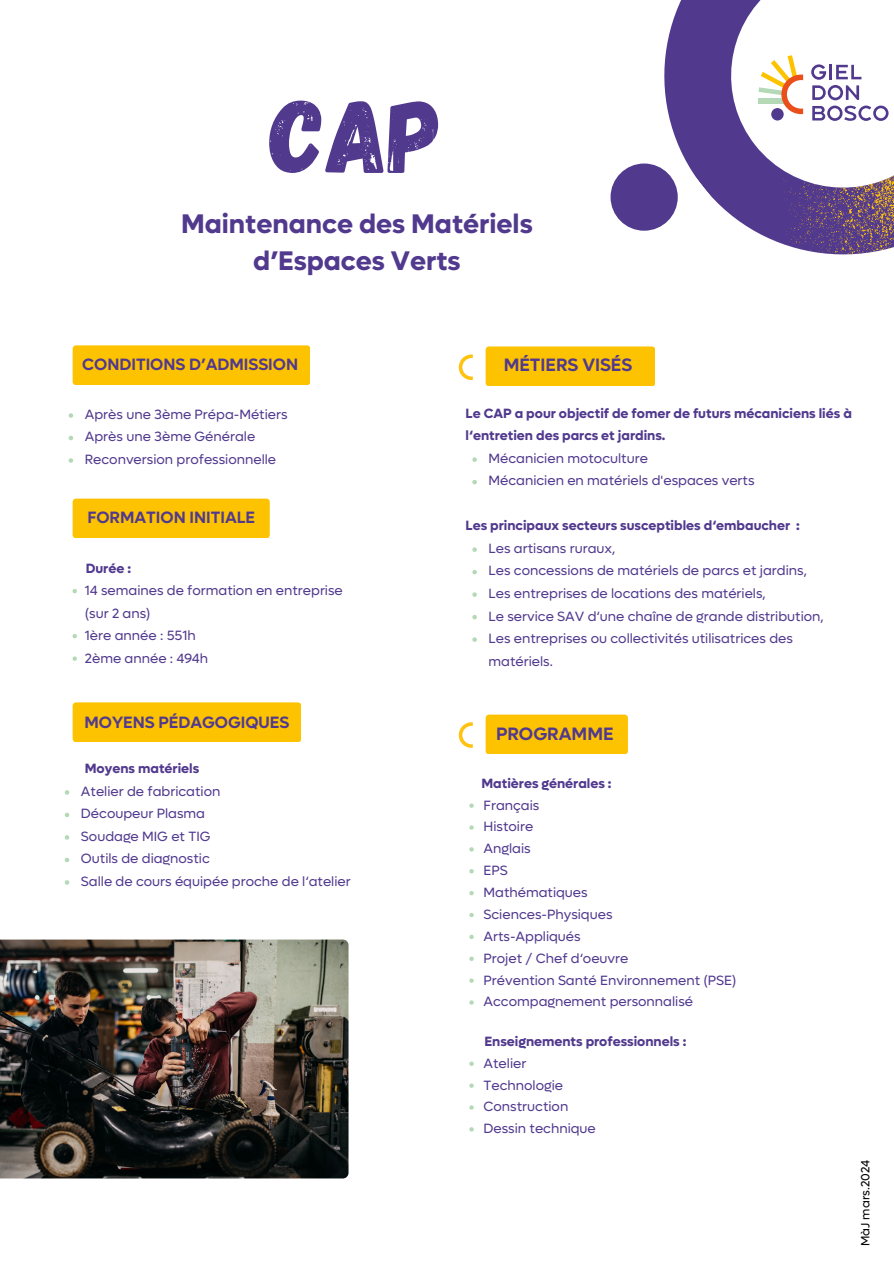
<style>
.page{position:relative;width:894px;height:1264px;background:#fff}
.page>*{position:absolute;margin:0;border:0;box-sizing:border-box;transform-origin:0 0}
.t1{font:103.5px "Gagalin";color:#51398e}
.t2{font:700 27px/37.2px "Lufga";color:#51398e;text-align:center}
.t3{font:600 18px "Lufga";color:#51398e}
.t4{font:600 16.5px "Lufga";color:#51398e}
.t5{font:13.5px/22.5px "Lufga";color:#51398e}
.t6{font:700 13.5px/22.5px "Lufga";color:#51398e}
.t7{font:12px "Lufga";color:#000}
</style>
<div class="page">
<svg style="left:458px;top:354px;width:14px;height:26px"></svg>
<svg style="left:472px;top:457px;width:4px;height:5px"></svg>
<svg style="left:472px;top:480px;width:4px;height:4px"></svg>
<svg style="left:472px;top:547px;width:4px;height:5px"></svg>
<svg style="left:472px;top:570px;width:4px;height:4px"></svg>
<svg style="left:472px;top:592px;width:4px;height:5px"></svg>
<svg style="left:472px;top:615px;width:4px;height:4px"></svg>
<svg style="left:472px;top:637px;width:4px;height:5px"></svg>
<div style="left:485px;top:346px;width:170px;height:40px;background:#fdc300;border-radius:3px"></div>
<div style="left:485px;top:714px;width:142px;height:40px;background:#fdc300;border-radius:3px"></div>
<svg style="left:458px;top:722px;width:14px;height:26px"></svg>
<svg style="left:610px;top:0;width:151px;height:232px;fill:#51398e"></svg>
<svg style="left:756px;top:55px;width:137px;height:200px"></svg>
<div style="left:73px;top:345px;width:237px;height:40px;background:#fdc300;border-radius:3px"></div>
<div style="left:73px;top:702px;width:228px;height:40px;background:#fdc300;border-radius:3px"></div>
<svg style="left:469px;top:803px;width:4px;height:4px"></svg>
<svg style="left:469px;top:825px;width:4px;height:4px"></svg>
<svg style="left:469px;top:847px;width:4px;height:4px"></svg>
<svg style="left:469px;top:869px;width:4px;height:4px"></svg>
<svg style="left:469px;top:891px;width:4px;height:4px"></svg>
<svg style="left:469px;top:913px;width:4px;height:4px"></svg>
<svg style="left:469px;top:934px;width:4px;height:5px"></svg>
<svg style="left:469px;top:956px;width:4px;height:5px"></svg>
<svg style="left:469px;top:978px;width:4px;height:4px"></svg>
<svg style="left:469px;top:1000px;width:4px;height:4px"></svg>
<svg style="left:469px;top:1061px;width:4px;height:4px"></svg>
<svg style="left:469px;top:1083px;width:4px;height:4px"></svg>
<svg style="left:469px;top:1105px;width:4px;height:4px"></svg>
<svg style="left:469px;top:1127px;width:4px;height:4px"></svg>
<div style="left:73px;top:498px;width:197px;height:40px;background:#fdc300;border-radius:3px"></div>
<svg style="left:69px;top:413px;width:4px;height:5px"></svg>
<svg style="left:69px;top:436px;width:4px;height:4px"></svg>
<svg style="left:69px;top:458px;width:4px;height:5px"></svg>
<svg style="left:65px;top:790px;width:4px;height:4px"></svg>
<svg style="left:65px;top:812px;width:4px;height:5px"></svg>
<svg style="left:65px;top:835px;width:4px;height:4px"></svg>
<svg style="left:65px;top:857px;width:4px;height:5px"></svg>
<svg style="left:65px;top:880px;width:4px;height:4px"></svg>
<svg style="left:72px;top:589px;width:5px;height:4px"></svg>
<svg style="left:72px;top:634px;width:5px;height:4px"></svg>
<svg style="left:72px;top:656px;width:5px;height:4px"></svg>
<img style="left:0;top:939px;width:348px;height:239px">
<h4 class="t1" style="left:270px;top:69px;width:175px">CAP</h4>
<h4 class="t2" style="left:181px;top:206px;width:353px">Maintenance des Matériels d’Espaces Verts</h4>
<p class="t4" style="left:82px;top:354px;width:217px">CONDITIONS D’ADMISSION</p>
<p class="t3" style="left:503px;top:353px;width:130px">MÉTIERS VISÉS</p>
<p class="t5" style="left:85px;top:403px;width:204px">Après une 3ème Prépa-Métiers</p>
<p class="t5" style="left:85px;top:426px;width:172px">Après une 3ème Générale</p>
<p class="t5" style="left:85px;top:448px;width:193px">Reconversion professionnelle</p>
<p class="t4" style="left:87px;top:507px;width:169px">FORMATION INITIALE</p>
<h4 class="t6" style="left:86px;top:557px;width:47px">Durée :</h4>
<p class="t5" style="left:85px;top:579px;width:259px">14 semaines de formation en entreprise (sur 2 ans)</p>
<p class="t5" style="left:85px;top:624px;width:112px">1ère année : 551h</p>
<p class="t5" style="left:85px;top:647px;width:125px">2ème année : 494h</p>
<h1 class="t6" style="left:465px;top:402px;width:387px">Le CAP a pour objectif de fomer de futurs mécaniciens liés à l‘entretien des parcs et jardins.</h1>
<h2 class="t5" style="left:488px;top:447px;width:161px">Mécanicien motoculture</h2>
<p class="t5" style="left:488px;top:470px;width:267px">Mécanicien en matériels d'espaces verts</p>
<h3 class="t6" style="left:465px;top:515px;width:335px">Les principaux secteurs susceptibles d‘embaucher :</h3>
<h3 class="t5" style="left:488px;top:537px;width:128px">Les artisans ruraux,</h3>
<p class="t5" style="left:488px;top:560px;width:320px">Les concessions de matériels de parcs et jardins,</p>
<p class="t5" style="left:488px;top:582px;width:279px">Les entreprises de locations des matériels,</p>
<p class="t5" style="left:488px;top:605px;width:336px">Le service SAV d‘une chaîne de grande distribution,</p>
<h3 class="t5" style="left:488px;top:627px;width:306px">Les entreprises ou collectivités utilisatrices des matériels.</h3>
<h4 class="t4" style="left:84px;top:712px;width:206px">MOYENS PÉDAGOGIQUES</h4>
<p class="t6" style="left:85px;top:757px;width:116px">Moyens matériels</p>
<p class="t5" style="left:81px;top:780px;width:141px">Atelier de fabrication</p>
<p class="t5" style="left:81px;top:802px;width:126px">Découpeur Plasma</p>
<p class="t5" style="left:81px;top:825px;width:131px">Soudage MIG et TIG</p>
<p class="t5" style="left:81px;top:847px;width:130px">Outils de diagnostic</p>
<p class="t5" style="left:81px;top:870px;width:271px">Salle de cours équipée proche de l‘atelier</p>
<p class="t3" style="left:496px;top:722px;width:119px">PROGRAMME</p>
<p class="t6" style="left:481px;top:772px;width:132px">Matières générales :</p>
<p class="t5" style="left:483px;top:794px;width:57px">Français</p>
<h4 class="t5" style="left:483px;top:816px;width:51px">Histoire</h4>
<p class="t5" style="left:483px;top:837px;width:49px">Anglais</p>
<p class="t5" style="left:483px;top:859px;width:26px">EPS</p>
<p class="t5" style="left:483px;top:881px;width:106px">Mathématiques</p>
<p class="t5" style="left:483px;top:903px;width:130px">Sciences-Physiques</p>
<p class="t5" style="left:483px;top:925px;width:99px">Arts-Appliqués</p>
<h3 class="t5" style="left:483px;top:947px;width:146px">Projet / Chef d‘oeuvre</h3>
<h4 class="t5" style="left:483px;top:969px;width:254px">Prévention Santé Environnement (PSE)</h4>
<p class="t5" style="left:483px;top:990px;width:211px">Accompagnement personnalisé</p>
<p class="t6" style="left:484px;top:1030px;width:203px">Enseignements professionnels :</p>
<p class="t5" style="left:483px;top:1052px;width:44px">Atelier</p>
<p class="t5" style="left:483px;top:1074px;width:81px">Technologie</p>
<p class="t5" style="left:483px;top:1095px;width:86px">Construction</p>
<p class="t5" style="left:483px;top:1117px;width:114px">Dessin technique</p>
<h3 class="t7" style="left:857px;top:1245px;width:88px;rotate:-90deg">MàJ mars.2024</h3>
</div>
